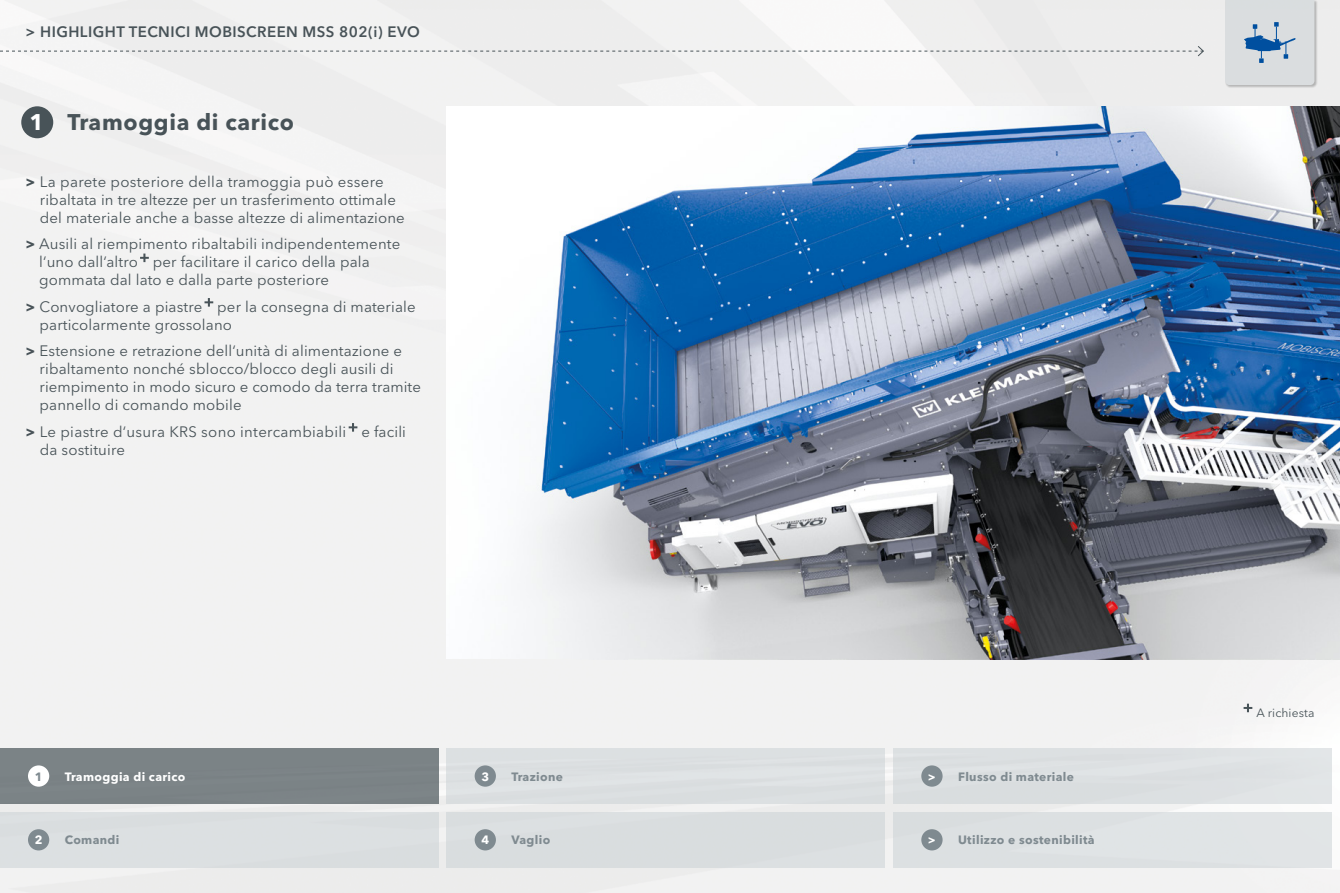
<style>
.page{position:relative;width:1340px;height:893px;background:#fff}
.page>*{position:absolute;margin:0;border:0;box-sizing:border-box;transform-origin:0 0}
.t1{font:700 22.5px "Avenir Next LT Pro";letter-spacing:.03em;color:#485358}
.t2{font:15px/18px "Avenir Next LT Pro";letter-spacing:.01em;color:#485358}
.t3{font:600 15px "Avenir Next LT Pro";letter-spacing:.03em;color:#485358}
.t4{font:700 12px "Avenir Next LT Pro";letter-spacing:.03em;color:#7f8a90}
.t5{font:700 12px "Avenir Next LT Pro";letter-spacing:.03em;color:#fff}
.t6{font:12px "Avenir Next LT Pro";letter-spacing:.01em;color:#485358}
.s1{color:#fff}
.s2{font-weight:700}
</style>
<div class="page">
<div style="left:0;top:0;width:1339px;height:893px;background:#f2f2f2"></div>
<svg style="left:140px;top:254px;width:9px;height:8px"></svg>
<svg style="left:204px;top:298px;width:9px;height:9px"></svg>
<svg style="left:349px;top:423px;width:8px;height:9px"></svg>
<div style="left:21px;top:106px;width:32px;height:32px;background:#485358;border-radius:50%"></div>
<img style="left:446px;top:106px;width:893px;height:553px">
<svg style="left:0;top:45px;width:1204px;height:12px"></svg>
<div style="left:1224px;top:0;width:93px;height:88px;background:#000;opacity:.5"></div>
<svg style="left:1243px;top:704px;width:9px;height:8px"></svg>
<div style="left:893px;top:748px;width:438px;height:56px;background:#dce0e2"></div>
<div style="left:921px;top:765px;width:21px;height:22px;background:#7f8a90;border-radius:50%"></div>
<div style="left:893px;top:812px;width:438px;height:55px;background:#e0e4e5"></div>
<div style="left:921px;top:829px;width:21px;height:21px;background:#7f8a90;border-radius:50%"></div>
<div style="left:0;top:812px;width:438px;height:55px;background:#dce0e1"></div>
<div style="left:28px;top:829px;width:21px;height:21px;background:#7f8a90;border-radius:50%"></div>
<div style="left:446px;top:748px;width:438px;height:56px;background:#dce0e2"></div>
<div style="left:474px;top:765px;width:22px;height:22px;background:#7f8a90;border-radius:50%"></div>
<div style="left:0;top:748px;width:438px;height:56px;background:#7b8386"></div>
<div style="left:28px;top:765px;width:21px;height:22px;background:#fff;border-radius:50%"></div>
<div style="left:446px;top:812px;width:438px;height:55px;background:#d9dddf"></div>
<div style="left:474px;top:829px;width:22px;height:21px;background:#7f8a90;border-radius:50%"></div>
<svg style="left:1225px;top:0;width:89px;height:85px;background:#c9d2da"></svg>
<p class="t3" style="left:26px;top:22px;width:396px">&gt; HIGHLIGHT TECNICI MOBISCREEN MSS 802(i) EVO</p>
<h1 class="t1" style="left:29px;top:109px;width:266px"><span class="s1">1</span> Tramoggia di carico</h1>
<p class="t2" style="left:40px;top:172px;width:366px;text-indent:-14px"><span class="s2">&gt;</span> La parete posteriore della tramoggia può essere ribaltata in tre altezze per un trasferimento ottimale del materiale anche a basse altezze di alimentazione</p>
<p class="t2" style="left:39px;top:235px;width:362px;text-indent:-14px"><span class="s2">&gt;</span> Ausili al riempimento ribaltabili indipendentemente l‘uno dall‘altro per facilitare il carico della pala gommata dal lato e dalla parte posteriore</p>
<p class="t2" style="left:40px;top:297px;width:378px;text-indent:-14px"><span class="s2">&gt;</span> Convogliatore a piastre per la consegna di materiale particolarmente grossolano</p>
<p class="t2" style="left:40px;top:342px;width:383px;text-indent:-14px"><span class="s2">&gt;</span> Estensione e retrazione dell‘unità di alimentazione e ribaltamento nonché sblocco/blocco degli ausili di riempimento in modo sicuro e comodo da terra tramite pannello di comando mobile</p>
<p class="t2" style="left:40px;top:422px;width:367px;text-indent:-14px"><span class="s2">&gt;</span> Le piastre d‘usura KRS sono intercambiabili e facili da sostituire</p>
<p class="t4" style="left:35px;top:769px;width:9px">1</p>
<p class="t5" style="left:65px;top:769px;width:122px">Tramoggia di carico</p>
<p class="t5" style="left:481px;top:769px;width:9px">3</p>
<p class="t4" style="left:511px;top:769px;width:53px">Trazione</p>
<p class="t4" style="left:927px;top:769px;width:148px"><span class="s1">&gt;</span> Flusso di materiale</p>
<p class="t5" style="left:35px;top:833px;width:9px">2</p>
<p class="t4" style="left:65px;top:833px;width:56px">Comandi</p>
<p class="t4" style="left:927px;top:833px;width:168px"><span class="s1">&gt;</span> Utilizzo e sostenibilità</p>
<p class="t5" style="left:481px;top:833px;width:9px">4</p>
<p class="t4" style="left:511px;top:833px;width:40px">Vaglio</p>
<p class="t6" style="left:1256px;top:706px;width:60px">A richiesta</p>
</div>
